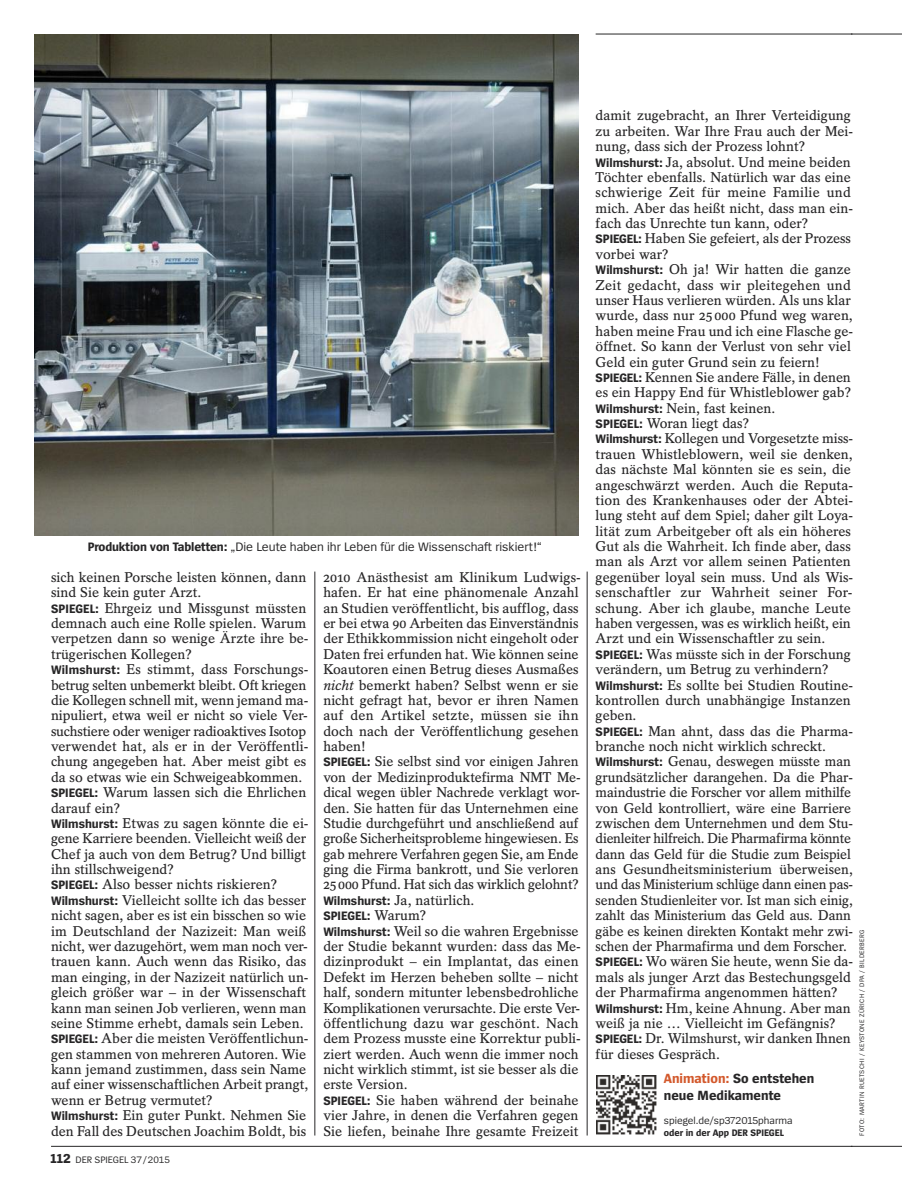
<style>
.page{position:relative;width:902px;height:1191px;background:#fff}
.page>*{position:absolute;margin:0;border:0;box-sizing:border-box;transform-origin:0 0}
.t1{font:600 14.1px/15.5px "Spiegel Serif";color:#272627}
.t2{font:700 13.8px/16.5px "Spiegel Sans";color:#272627}
.t3{font:12.75px "Spiegel Sans";color:#272627}
.t4{font:700 12.75px "Spiegel Sans";color:#272627}
.t5{font:10.5px "Spiegel Sans";color:#272627}
.t6{font:700 9.9px "Spiegel Sans";color:#272627}
.t7{font:9.75px "Spiegel Sans";letter-spacing:-.005em;color:#272627}
.t8{font:6.75px "Spiegel Sans";letter-spacing:.05em;color:#272627}
.s1{font-weight:700}
.s2{font-family:"Spiegel Sans";font-weight:700;font-size:12.75px}
.s3{font-style:italic}
.s4{font-family:"Spiegel Serif";font-weight:600;font-size:14.1px}
.s5{font-weight:700;font-size:13.5px}
.s6{color:#d3592c}
</style>
<div class="page">
<hr style="left:595px;top:34px;width:306px;height:1px;background:#272627">
<hr style="left:51px;top:1146px;width:850px;height:1px;background:#272627">
<hr style="left:314px;top:571px;width:1px;height:564px;background:#272627">
<hr style="left:587px;top:571px;width:1px;height:564px;background:#272627">
<img style="left:34px;top:34px;width:544px;height:501px">
<img style="left:596px;top:1075px;width:60px;height:59px">
<p class="t3" style="left:88px;top:542px;width:456px"><span class="s1">Produktion von Tabletten:</span> „Die Leute haben ihr Leben für die Wissenschaft riskiert!“</p>
<p class="t1" style="left:51px;top:571px;width:259px">sich keinen Porsche leisten können, dann sind Sie kein guter Arzt.<br><span class="s2">SPIEGEL:</span> Ehrgeiz und Missgunst müssten demnach auch eine Rolle spielen. Warum verpetzen dann so wenige Ärzte ihre be&shy;trügerischen Kollegen?<br><span class="s2">Wilmshurst:</span> Es stimmt, dass Forschungs&shy;betrug selten unbemerkt bleibt. Oft kriegen die Kollegen schnell mit, wenn jemand ma&shy;nipuliert, etwa weil er nicht so viele Ver&shy;suchstiere oder weniger radioaktives Isotop verwendet hat, als er in der Veröffentli&shy;chung angegeben hat. Aber meist gibt es da so etwas wie ein Schweigeabkommen.<br><span class="s2">SPIEGEL:</span> Warum lassen sich die Ehrlichen darauf ein?<br><span class="s2">Wilmshurst:</span> Etwas zu sagen könnte die ei&shy;gene Karriere beenden. Vielleicht weiß der Chef ja auch von dem Betrug? Und billigt ihn stillschweigend?<br><span class="s2">SPIEGEL:</span> Also besser nichts riskieren?<br><span class="s2">Wilmshurst:</span> Vielleicht sollte ich das besser nicht sagen, aber es ist ein bisschen so wie im Deutschland der Nazizeit: Man weiß nicht, wer dazugehört, wem man noch ver&shy;trauen kann. Auch wenn das Risiko, das man einging, in der Nazizeit natürlich un&shy;gleich größer war – in der Wissenschaft kann man seinen Job verlieren, wenn man seine Stimme erhebt, damals sein Leben.<br><span class="s2">SPIEGEL:</span> Aber die meisten Veröffentlichun&shy;gen stammen von mehreren Autoren. Wie kann jemand zustimmen, dass sein Name auf einer wissenschaftlichen Arbeit prangt, wenn er Betrug vermutet?<br><span class="s2">Wilmshurst:</span> Ein guter Punkt. Nehmen Sie den Fall des Deutschen Joachim Boldt, bis</p>
<p class="t1" style="left:323px;top:571px;width:259px">2010 Anästhesist am Klinikum Ludwigs&shy;hafen. Er hat eine phänomenale Anzahl an Studien veröffentlicht, bis aufflog, dass er bei etwa 90 Arbeiten das Einverständnis der Ethikkommission nicht eingeholt oder Daten frei erfunden hat. Wie können seine Koautoren einen Betrug dieses Ausmaßes <span class="s3">nicht</span> bemerkt haben? Selbst wenn er sie nicht gefragt hat, bevor er ihren Namen auf den Artikel setzte, müssen sie ihn doch nach der Veröffentlichung gesehen haben!<br><span class="s2">SPIEGEL:</span> Sie selbst sind vor einigen Jahren von der Medizinproduktefirma NMT Me&shy;dical wegen übler Nachrede verklagt wor&shy;den. Sie hatten für das Unternehmen eine Studie durchgeführt und anschließend auf große Sicherheitsprobleme hingewiesen. Es gab mehrere Verfahren gegen Sie, am Ende ging die Firma bankrott, und Sie verloren 25000 Pfund. Hat sich das wirklich gelohnt?<br><span class="s2">Wilmshurst:</span> Ja, natürlich.</p>
<p class="t4" style="left:323px;top:911px;width:104px">SPIEGEL: <span class="s4">Warum?</span></p>
<p class="t1" style="left:323px;top:924px;width:259px"><span class="s2">Wilmshurst:</span> Weil so die wahren Ergebnisse der Studie bekannt wurden: dass das Me&shy;dizinprodukt – ein Implantat, das einen Defekt im Herzen beheben sollte – nicht half, sondern mitunter lebensbedrohliche Komplikationen verursachte. Die erste Ver&shy;öffentlichung dazu war geschönt. Nach dem Prozess musste eine Korrektur publi&shy;ziert werden. Auch wenn die immer noch nicht wirklich stimmt, ist sie besser als die erste Version.<br><span class="s2">SPIEGEL:</span> Sie haben während der beinahe vier Jahre, in denen die Verfahren gegen Sie liefen, beinahe Ihre gesamte Freizeit</p>
<p class="t7" style="left:51px;top:1156px;width:121px"><span class="s5">112</span> DER SPIEGEL 37/2015</p>
<p class="t1" style="left:595px;top:109px;width:259px">damit zugebracht, an Ihrer Verteidigung zu arbeiten. War Ihre Frau auch der Mei&shy;nung, dass sich der Prozess lohnt?<br><span class="s2">Wilmshurst:</span> Ja, absolut. Und meine beiden Töchter ebenfalls. Natürlich war das eine schwierige Zeit für meine Familie und mich. Aber das heißt nicht, dass man ein&shy;fach das Unrechte tun kann, oder?<br><span class="s2">SPIEGEL:</span> Haben Sie gefeiert, als der Prozess vorbei war?<br><span class="s2">Wilmshurst:</span> Oh ja! Wir hatten die ganze Zeit gedacht, dass wir pleitegehen und unser Haus verlieren würden. Als uns klar wurde, dass nur 25 000 Pfund weg waren, haben meine Frau und ich eine Flasche ge&shy;öffnet. So kann der Verlust von sehr viel Geld ein guter Grund sein zu feiern!<br><span class="s2">SPIEGEL:</span> Kennen Sie andere Fälle, in denen es ein Happy End für Whistleblower gab?<br><span class="s2">Wilmshurst:</span> Nein, fast keinen.<br><span class="s2">SPIEGEL:</span> Woran liegt das?<br><span class="s2">Wilmshurst:</span> Kollegen und Vorgesetzte miss&shy;trauen Whistleblowern, weil sie denken, das nächste Mal könnten sie es sein, die angeschwärzt werden. Auch die Reputa&shy;tion des Krankenhauses oder der Abtei&shy;lung steht auf dem Spiel; daher gilt Loya&shy;lität zum Arbeitgeber oft als ein höheres Gut als die Wahrheit. Ich finde aber, dass man als Arzt vor allem seinen Patienten gegenüber loyal sein muss. Und als Wis&shy;senschaftler zur Wahrheit seiner For&shy;schung. Aber ich glaube, manche Leute haben vergessen, was es wirklich heißt, ein Arzt und ein Wissenschaftler zu sein.<br><span class="s2">SPIEGEL:</span> Was müsste sich in der Forschung verändern, um Betrug zu verhindern?<br><span class="s2">Wilmshurst:</span> Es sollte bei Studien Routine&shy;kontrollen durch unabhängige Instanzen geben.<br><span class="s2">SPIEGEL:</span> Man ahnt, dass das die Pharma&shy;branche noch nicht wirklich schreckt.<br><span class="s2">Wilmshurst:</span> Genau, deswegen müsste man grundsätzlicher darangehen. Da die Phar&shy;maindustrie die Forscher vor allem mithilfe von Geld kontrolliert, wäre eine Barriere zwischen dem Unternehmen und dem Stu&shy;dienleiter hilfreich. Die Pharmafirma könnte dann das Geld für die Studie zum Beispiel ans Gesundheitsministerium überweisen, und das Ministerium schlüge dann einen pas&shy;senden Studienleiter vor. Ist man sich einig, zahlt das Ministerium das Geld aus. Dann gäbe es keinen direkten Kontakt mehr zwi&shy;schen der Pharmafirma und dem Forscher.<br><span class="s2">SPIEGEL:</span> Wo wären Sie heute, wenn Sie da&shy;mals als junger Arzt das Bestechungsgeld der Pharmafirma angenommen hätten?<br><span class="s2">Wilmshurst:</span> Hm, keine Ahnung. Aber man weiß ja nie … Vielleicht im Gefängnis?<br><span class="s2">SPIEGEL:</span> Dr. Wilmshurst, wir danken Ihnen für dieses Gespräch.</p>
<p class="t8" style="left:859px;top:1135px;width:207px;rotate:-90deg">FOTO: MARTIN RUETSCHI / KEYSTONE ZÜRICH / DPA / BILDERBERG</p>
<p class="t2" style="left:663px;top:1071px;width:152px"><span class="s6">Animation:</span> So entstehen neue Medikamente</p>
<p class="t5" style="left:663px;top:1117px;width:130px">spiegel.de/sp372015pharma</p>
<p class="t6" style="left:663px;top:1128px;width:122px">oder in der App DER SPIEGEL</p>
</div>
